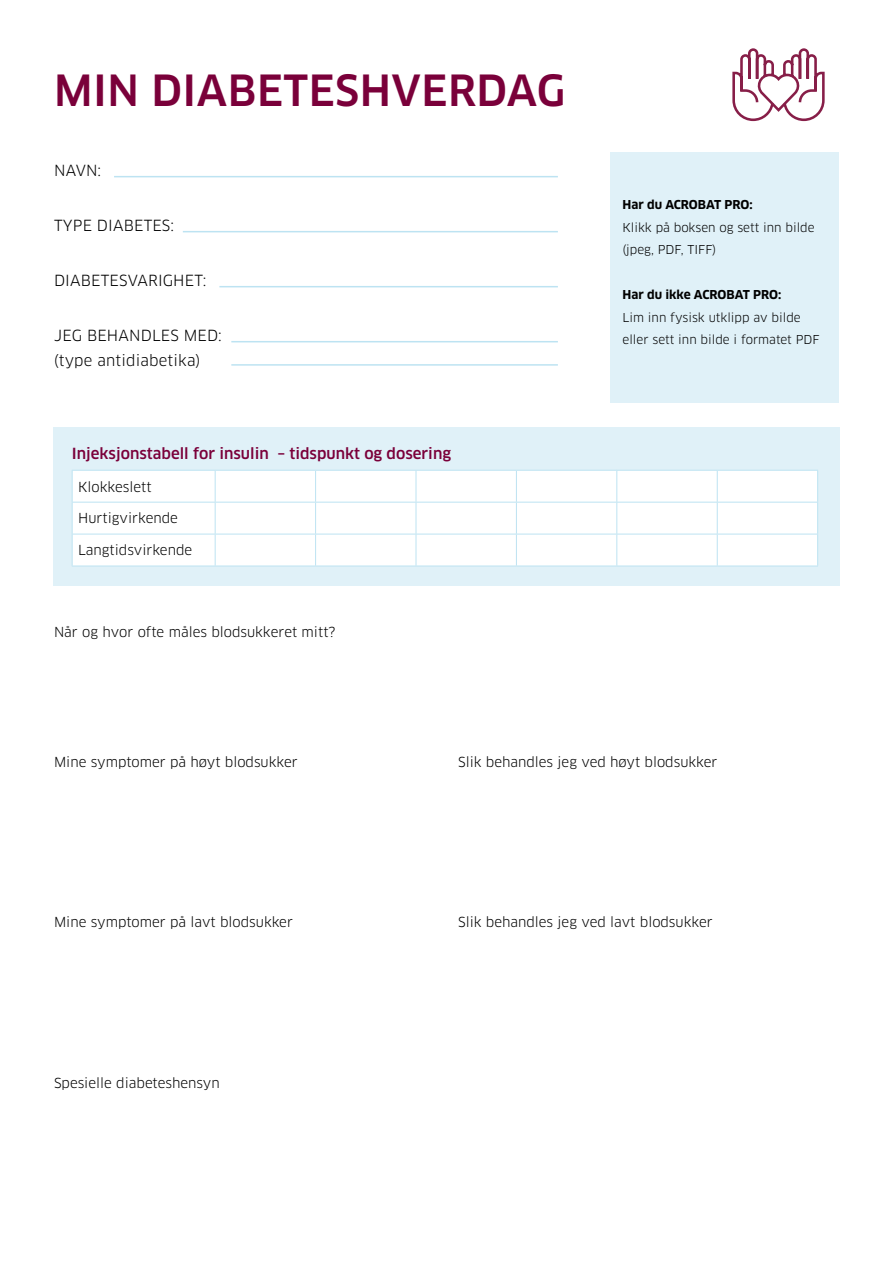
<style>
.page{position:relative;width:893px;height:1263px;background:#fff}
.page>*{position:absolute;margin:0;border:0;box-sizing:border-box;transform-origin:0 0}
.t1{font:500 42px "Clan OT";letter-spacing:.01em;color:#7a003a}
.t2{font:15px "Clan OT";letter-spacing:.01em;color:#000}
.t3{font:500 15px "Clan OT";color:#7a003a}
.t4{font:13.5px "Clan OT";color:#000}
.t5{font:12px/22.5px "Clan OT";color:#000}
.t6{font:700 12px "Clan OT";color:#000}
</style>
<div class="page">
<div style="left:53px;top:427px;width:787px;height:159px;background:#e0f1f8"></div>
<hr style="left:114px;top:176px;width:444px;height:1px;background:#bde3f2">
<hr style="left:219px;top:286px;width:339px;height:1px;background:#bde3f2">
<hr style="left:231px;top:341px;width:327px;height:1px;background:#bde3f2">
<hr style="left:231px;top:364px;width:327px;height:2px;background:#bde3f2">
<hr style="left:183px;top:231px;width:375px;height:1px;background:#bde3f2">
<div style="left:611px;top:152px;width:228px;height:251px;background:#e0f1f8"></div>
<div style="left:73px;top:471px;width:744px;height:95px;background:#fff"></div>
<hr style="left:72px;top:470px;width:143px;height:1px;background:#bde3f2">
<hr style="left:72px;top:471px;width:1px;height:31px;background:#bde3f2">
<hr style="left:215px;top:470px;width:101px;height:1px;background:#bde3f2">
<hr style="left:215px;top:471px;width:1px;height:31px;background:#bde3f2">
<hr style="left:316px;top:470px;width:100px;height:1px;background:#bde3f2">
<hr style="left:315px;top:471px;width:1px;height:31px;background:#bde3f2">
<hr style="left:416px;top:470px;width:100px;height:1px;background:#bde3f2">
<hr style="left:416px;top:471px;width:1px;height:31px;background:#bde3f2">
<hr style="left:516px;top:470px;width:101px;height:1px;background:#bde3f2">
<hr style="left:516px;top:471px;width:1px;height:31px;background:#bde3f2">
<hr style="left:617px;top:470px;width:100px;height:1px;background:#bde3f2">
<hr style="left:616px;top:471px;width:1px;height:31px;background:#bde3f2">
<hr style="left:717px;top:470px;width:101px;height:1px;background:#bde3f2">
<hr style="left:717px;top:471px;width:1px;height:31px;background:#bde3f2">
<hr style="left:817px;top:471px;width:1px;height:31px;background:#bde3f2">
<hr style="left:72px;top:502px;width:143px;height:1px;background:#bde3f2">
<hr style="left:72px;top:502px;width:1px;height:32px;background:#bde3f2">
<hr style="left:215px;top:502px;width:101px;height:1px;background:#bde3f2">
<hr style="left:215px;top:502px;width:1px;height:32px;background:#bde3f2">
<hr style="left:316px;top:502px;width:100px;height:1px;background:#bde3f2">
<hr style="left:315px;top:502px;width:1px;height:32px;background:#bde3f2">
<hr style="left:416px;top:502px;width:100px;height:1px;background:#bde3f2">
<hr style="left:416px;top:502px;width:1px;height:32px;background:#bde3f2">
<hr style="left:516px;top:502px;width:101px;height:1px;background:#bde3f2">
<hr style="left:516px;top:502px;width:1px;height:32px;background:#bde3f2">
<hr style="left:617px;top:502px;width:100px;height:1px;background:#bde3f2">
<hr style="left:616px;top:502px;width:1px;height:32px;background:#bde3f2">
<hr style="left:717px;top:502px;width:101px;height:1px;background:#bde3f2">
<hr style="left:717px;top:502px;width:1px;height:32px;background:#bde3f2">
<hr style="left:817px;top:502px;width:1px;height:32px;background:#bde3f2">
<hr style="left:72px;top:534px;width:143px;height:1px;background:#bde3f2">
<hr style="left:72px;top:534px;width:1px;height:32px;background:#bde3f2">
<hr style="left:215px;top:534px;width:101px;height:1px;background:#bde3f2">
<hr style="left:215px;top:534px;width:1px;height:32px;background:#bde3f2">
<hr style="left:316px;top:534px;width:100px;height:1px;background:#bde3f2">
<hr style="left:315px;top:534px;width:1px;height:32px;background:#bde3f2">
<hr style="left:416px;top:534px;width:100px;height:1px;background:#bde3f2">
<hr style="left:416px;top:534px;width:1px;height:32px;background:#bde3f2">
<hr style="left:516px;top:534px;width:101px;height:1px;background:#bde3f2">
<hr style="left:516px;top:534px;width:1px;height:32px;background:#bde3f2">
<hr style="left:617px;top:534px;width:100px;height:1px;background:#bde3f2">
<hr style="left:616px;top:534px;width:1px;height:32px;background:#bde3f2">
<hr style="left:717px;top:534px;width:101px;height:1px;background:#bde3f2">
<hr style="left:717px;top:534px;width:1px;height:32px;background:#bde3f2">
<hr style="left:817px;top:534px;width:1px;height:32px;background:#bde3f2">
<hr style="left:72px;top:566px;width:143px;height:1px;background:#bde3f2">
<hr style="left:215px;top:566px;width:101px;height:1px;background:#bde3f2">
<hr style="left:316px;top:566px;width:100px;height:1px;background:#bde3f2">
<hr style="left:416px;top:566px;width:100px;height:1px;background:#bde3f2">
<hr style="left:516px;top:566px;width:101px;height:1px;background:#bde3f2">
<hr style="left:617px;top:566px;width:100px;height:1px;background:#bde3f2">
<hr style="left:717px;top:566px;width:101px;height:1px;background:#bde3f2">
<svg style="left:732px;top:48px;width:93px;height:74px"></svg>
<h1 class="t1" style="left:54px;top:66px;width:512px">MIN DIABETESHVERDAG</h1>
<p class="t2" style="left:54px;top:162px;width:49px">NAVN:</p>
<p class="t2" style="left:54px;top:217px;width:122px">TYPE DIABETES:</p>
<p class="t2" style="left:54px;top:272px;width:154px">DIABETESVARIGHET:</p>
<p class="t2" style="left:54px;top:326px;width:169px">JEG BEHANDLES MED:</p>
<p class="t2" style="left:54px;top:351px;width:148px">(type antidiabetika)</p>
<p class="t3" style="left:72px;top:445px;width:381px">Injeksjonstabell for insulin – tidspunkt og dosering</p>
<p class="t4" style="left:78px;top:479px;width:75px">Klokkeslett</p>
<p class="t4" style="left:78px;top:510px;width:101px">Hurtigvirkende</p>
<p class="t4" style="left:78px;top:542px;width:115px">Langtidsvirkende</p>
<p class="t4" style="left:54px;top:624px;width:283px">Når og hvor ofte måles blodsukkeret mitt?</p>
<p class="t6" style="left:622px;top:198px;width:132px">Har du ACROBAT PRO:</p>
<p class="t5" style="left:622px;top:216px;width:194px">Klikk på boksen og sett inn bilde (jpeg, PDF, TIFF)</p>
<p class="t6" style="left:622px;top:288px;width:160px">Har du ikke ACROBAT PRO:</p>
<p class="t5" style="left:622px;top:306px;width:199px">Lim inn fysisk utklipp av bilde eller sett inn bilde i formatet PDF</p>
<p class="t4" style="left:54px;top:753px;width:245px">Mine symptomer på høyt blodsukker</p>
<p class="t4" style="left:458px;top:753px;width:261px">Slik behandles jeg ved høyt blodsukker</p>
<p class="t4" style="left:54px;top:914px;width:240px">Mine symptomer på lavt blodsukker</p>
<p class="t4" style="left:458px;top:914px;width:256px">Slik behandles jeg ved lavt blodsukker</p>
<p class="t4" style="left:54px;top:1075px;width:167px">Spesielle diabeteshensyn</p>
</div>
